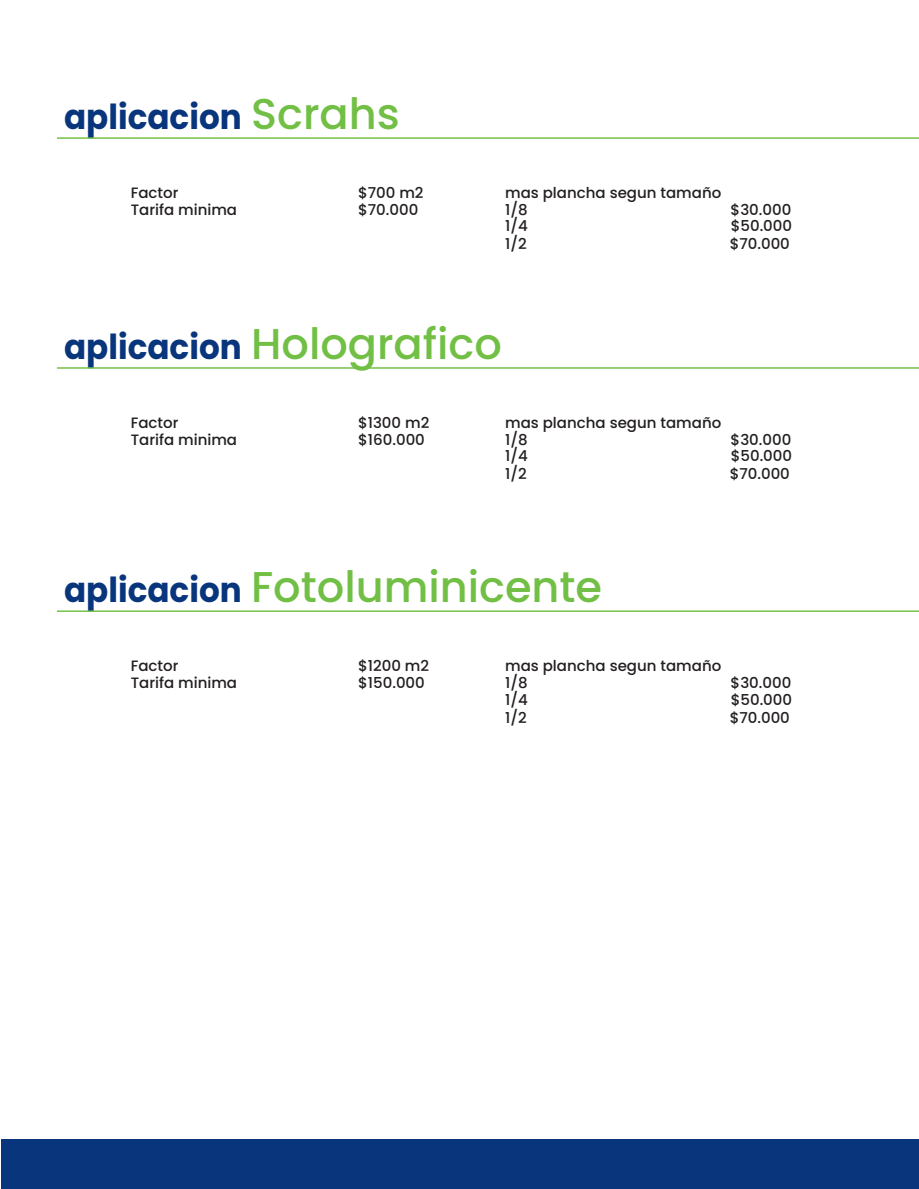
<style>
.page{position:relative;width:919px;height:1189px;background:#fff}
.page>*{position:absolute;margin:0;border:0;box-sizing:border-box;transform-origin:0 0}
.t1{font:500 43.05px "Poppins";color:#71bf44}
.t2{font:700 34.5px "Poppins";color:#08357c;scale:.95 1}
.t3{font:500 15px "Poppins";color:#231f20}
.s1{font-weight:500;font-size:43.05px;color:#71bf44}
.s2{font-weight:700;font-size:34.5px;color:#08357c}
</style>
<div class="page">
<div style="left:2px;top:1139px;width:916px;height:49px;background:#08357c"></div>
<hr style="left:57px;top:137px;width:861px;height:2px;background:#71bf44">
<hr style="left:57px;top:367px;width:861px;height:1px;background:#71bf44">
<hr style="left:57px;top:610px;width:861px;height:2px;background:#71bf44">
<h2 class="t2" style="left:64px;top:97px;width:355px">aplicacion <span class="s1">Scrahs</span></h2>
<p class="t3" style="left:131px;top:184px;width:49px">Factor</p>
<p class="t3" style="left:358px;top:184px;width:67px">$700 m2</p>
<p class="t3" style="left:505px;top:184px;width:218px">mas plancha segun tamaño</p>
<p class="t3" style="left:131px;top:201px;width:108px">Tarifa minima</p>
<p class="t3" style="left:358px;top:201px;width:62px">$70.000</p>
<p class="t3" style="left:505px;top:201px;width:24px">1/8</p>
<p class="t3" style="left:730px;top:201px;width:62px">$30.000</p>
<p class="t3" style="left:505px;top:217px;width:24px">1/4</p>
<p class="t3" style="left:730px;top:217px;width:63px">$50.000</p>
<p class="t3" style="left:505px;top:235px;width:23px">1/2</p>
<p class="t3" style="left:729px;top:235px;width:62px">$70.000</p>
<h1 class="t1" style="left:64px;top:318px;width:439px"><span class="s2">aplicacion</span> Holografico</h1>
<p class="t3" style="left:131px;top:414px;width:49px">Factor</p>
<p class="t3" style="left:358px;top:414px;width:73px">$1300 m2</p>
<p class="t3" style="left:505px;top:414px;width:218px">mas plancha segun tamaño</p>
<p class="t3" style="left:131px;top:431px;width:108px">Tarifa minima</p>
<p class="t3" style="left:358px;top:431px;width:68px">$160.000</p>
<p class="t3" style="left:505px;top:431px;width:24px">1/8</p>
<p class="t3" style="left:730px;top:431px;width:62px">$30.000</p>
<p class="t3" style="left:505px;top:447px;width:24px">1/4</p>
<p class="t3" style="left:730px;top:447px;width:63px">$50.000</p>
<p class="t3" style="left:505px;top:465px;width:23px">1/2</p>
<p class="t3" style="left:729px;top:465px;width:62px">$70.000</p>
<h1 class="t1" style="left:64px;top:561px;width:539px"><span class="s2">aplicacion</span> Fotoluminicente</h1>
<p class="t3" style="left:131px;top:657px;width:49px">Factor</p>
<p class="t3" style="left:358px;top:657px;width:73px">$1200 m2</p>
<p class="t3" style="left:505px;top:657px;width:218px">mas plancha segun tamaño</p>
<p class="t3" style="left:131px;top:674px;width:108px">Tarifa minima</p>
<p class="t3" style="left:358px;top:674px;width:68px">$150.000</p>
<p class="t3" style="left:505px;top:674px;width:24px">1/8</p>
<p class="t3" style="left:730px;top:674px;width:62px">$30.000</p>
<p class="t3" style="left:505px;top:690px;width:24px">1/4</p>
<p class="t3" style="left:730px;top:690px;width:63px">$50.000</p>
<p class="t3" style="left:505px;top:708px;width:23px">1/2</p>
<p class="t3" style="left:729px;top:708px;width:62px">$70.000</p>
</div>
